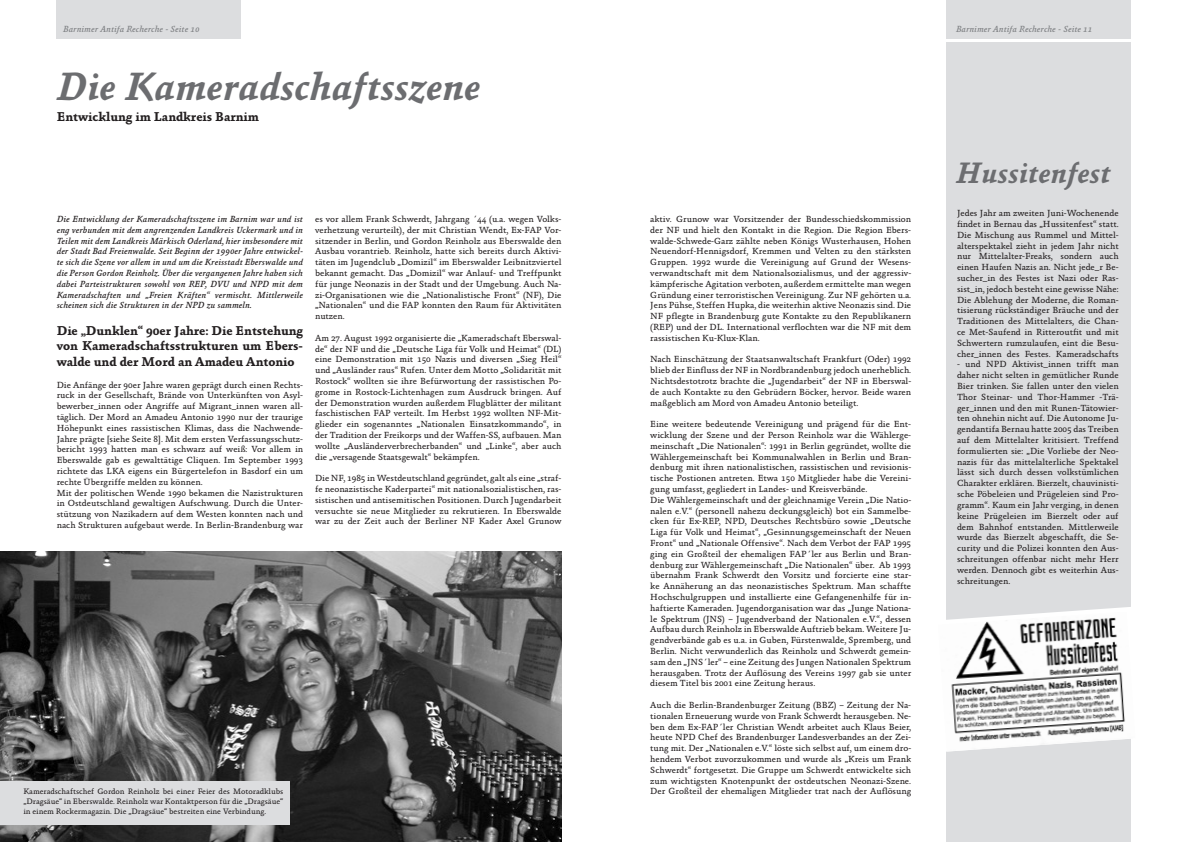
<style>
.page{position:relative;width:1191px;height:842px;background:#fff}
.page>*{position:absolute;margin:0;border:0;box-sizing:border-box;transform-origin:0 0}
.t1{font:italic 700 40px "Absara";color:#6c6d70}
.t2{font:italic 700 30px "Absara";color:#6c6d70}
.t3{font:700 13px/15.6px "Absara";color:#231f20;text-align:justify}
.t4{font:9px/10.8px "Absara";color:#231f20;text-align:justify}
.t5{font:italic 500 9px/10.8px "Absara";color:#231f20;text-align:justify}
.t6{font:italic 500 9px "Absara";color:#808285}
.t7{font:8px/9.6px "Absara";color:#231f20}
</style>
<div class="page">
<img style="left:0;top:551px;width:561px;height:291px">
<div style="left:0;top:781px;width:290px;height:43px;background:#dcdddf"></div>
<div style="left:946px;top:42px;width:184px;height:800px;background:#dcdddf"></div>
<div style="left:946px;top:0;width:184px;height:38px;background:#dcdddf"></div>
<div style="left:57px;top:0;width:184px;height:38px;background:#dcdddf"></div>
<svg style="left:946px;top:606px;width:185px;height:147px"></svg>
<img style="left:946px;top:612px;width:185px;height:139px">
<p class="t6" style="left:63px;top:24px;width:138px">Barnimer Antifa Recherche - Seite 10</p>
<p class="t6" style="left:956px;top:24px;width:138px">Barnimer Antifa Recherche - Seite 11</p>
<h1 class="t1" style="left:57px;top:63px;width:425px">Die Kameradschaftsszene</h1>
<h3 class="t3" style="left:57px;top:109px;width:204px">Entwicklung im Landkreis Barnim</h3>
<p class="t4" style="left:315px;top:214px;width:248px">es vor allem Frank Schwerdt, Jahrgang ´44 (u.a. wegen Volks&shy;verhetzung verurteilt), der mit Christian Wendt, Ex-FAP Vor&shy;sitzender in Berlin, und Gordon Reinholz aus Eberswalde den Ausbau vorantrieb. Reinholz, hatte sich bereits durch Aktivi&shy;täten im Jugendclub „Domizil“ im Eberswalder Leibnitzviertel bekannt gemacht. Das „Domizil“ war Anlauf- und Treffpunkt für junge Neonazis in der Stadt und der Umgebung. Auch Na&shy;zi-Organisationen wie die „Nationalistische Front“ (NF), Die „Nationalen“ und die FAP konnten den Raum für Aktivitäten nutzen.</p>
<p class="t4" style="left:315px;top:332px;width:248px">Am 27. August 1992 organisierte die „Kameradschaft Eberswal&shy;de“ der NF und die „Deutsche Liga für Volk und Heimat“ (DL) eine Demonstration mit 150 Nazis und diversen „Sieg Heil“ und „Ausländer raus“ Rufen. Unter dem Motto „Solidarität mit Rostock“ wollten sie ihre Befürwortung der rassistischen Po&shy;grome in Rostock-Lichtenhagen zum Ausdruck bringen. Auf der Demonstration wurden außerdem Flugblätter der militant faschistischen FAP verteilt. Im Herbst 1992 wollten NF-Mit&shy;glieder ein sogenanntes „Nationalen Einsatzkommando“, in der Tradition der Freikorps und der Waffen-SS, aufbauen. Man wollte „Ausländerverbrecherbanden“ und „Linke“, aber auch die „versagende Staatsgewalt“ bekämpfen.</p>
<p class="t4" style="left:315px;top:473px;width:248px">Die NF, 1985 in Westdeutschland gegründet, galt als eine „straf&shy;fe neonazistische Kaderpartei“ mit nationalsozialistischen, ras&shy;sistischen und antisemitischen Positionen. Durch Jugendarbeit versuchte sie neue Mitglieder zu rekrutieren. In Eberswalde war zu der Zeit auch der Berliner NF Kader Axel Grunow</p>
<p class="t5" style="left:57px;top:214px;width:248px">Die Entwicklung der Kameradschaftsszene im Barnim war und ist eng verbunden mit dem angrenzenden Landkreis Uckermark und in Teilen mit dem Landkreis Märkisch Oderland, hier insbesondere mit der Stadt Bad Freienwalde. Seit Beginn der 1990er Jahre entwickel&shy;te sich die Szene vor allem in und um die Kreisstadt Eberswalde und die Person Gordon Reinholz. Über die vergangenen Jahre haben sich dabei Parteistrukturen sowohl von REP, DVU und NPD mit dem Kameradschaften und „Freien Kräften“ vermischt. Mittlerweile scheinen sich die Strukturen in der NPD zu sammeln.</p>
<h3 class="t3" style="left:57px;top:323px;width:248px">Die „Dunklen“ 90er Jahre: Die Entstehung von Kameradschaftsstrukturen um Ebers&shy;walde und der Mord an Amadeu Antonio</h3>
<p class="t4" style="left:57px;top:379px;width:248px;text-align:left">Die Anfänge der 90er Jahre waren geprägt durch einen Rechts&shy;ruck in der Gesellschaft, Brände von Unterkünften von Asyl&shy;bewerber_innen oder Angriffe auf Migrant_innen waren all&shy;täglich. Der Mord an Amadeu Antonio 1990 nur der traurige Höhepunkt eines rassistischen Klimas, dass die Nachwende-Jahre prägte [siehe Seite 8]. Mit dem ersten Verfassungsschutz&shy;bericht 1993 hatten man es schwarz auf weiß: Vor allem in Eberswalde gab es gewalttätige Cliquen. Im September 1993 richtete das LKA eigens ein Bürgertelefon in Basdorf ein um rechte Übergriffe melden zu können.<br>Mit der politischen Wende 1990 bekamen die Nazistrukturen in Ostdeutschland gewaltigen Aufschwung. Durch die Unter&shy;stützung von Nazikadern auf dem Westen konnten nach und nach Strukturen aufgebaut werde. In Berlin-Brandenburg war</p>
<p class="t4" style="left:650px;top:214px;width:262px">aktiv. Grunow war Vorsitzender der Bundesschiedskommission der NF und hielt den Kontakt in die Region. Die Region Ebers&shy;walde-Schwede-Garz zählte neben Königs Wusterhausen, Hohen Neuendorf-Hennigsdorf, Kremmen und Velten zu den stärksten Gruppen. 1992 wurde die Vereinigung auf Grund der Wesens&shy;verwandtschaft mit dem Nationalsozialismus, und der aggressiv&shy;kämpferische Agitation verboten, außerdem ermittelte man wegen Gründung einer terroristischen Vereinigung. Zur NF gehörten u.a.<br>Jens Pühse, Steffen Hupka, die weiterhin aktive Neonazis sind. Die NF pflegte in Brandenburg gute Kontakte zu den Republikanern (REP) und der DL. International verflochten war die NF mit dem rassistischen Ku-Klux-Klan.</p>
<p class="t4" style="left:650px;top:354px;width:262px">Nach Einschätzung der Staatsanwaltschaft Frankfurt (Oder) 1992 blieb der Einfluss der NF in Nordbrandenburg jedoch unerheblich.<br>Nichtsdestotrotz brachte die „Jugendarbeit“ der NF in Eberswal&shy;de auch Kontakte zu den Gebrüdern Böcker, hervor. Beide waren maßgeblich am Mord von Amadeu Antonio beteiligt.</p>
<p class="t4" style="left:650px;top:419px;width:262px;text-align:left">Eine weitere bedeutende Vereinigung und prägend für die Ent&shy;wicklung der Szene und der Person Reinholz war die Wählerge&shy;meinschaft „Die Nationalen“: 1991 in Berlin gegründet, wollte die Wählergemeinschaft bei Kommunalwahlen in Berlin und Bran&shy;denburg mit ihren nationalistischen, rassistischen und revisionis&shy;tische Postionen antreten. Etwa 150 Mitglieder habe die Vereini&shy;gung umfasst, gegliedert in Landes- und Kreisverbände.<br>Die Wählergemeinschaft und der gleichnamige Verein „Die Natio&shy;nalen e.V.“ (personell nahezu deckungsgleich) bot ein Sammelbe&shy;cken für Ex-REP, NPD, Deutsches Rechtsbüro sowie „Deutsche Liga für Volk und Heimat“, „Gesinnungsgemeinschaft der Neuen Front“ und „Nationale Offensive“. Nach dem Verbot der FAP 1995 ging ein Großteil der ehemaligen FAP´ler aus Berlin und Bran&shy;denburg zur Wählergemeinschaft „Die Nationalen“ über. Ab 1993 übernahm Frank Schwerdt den Vorsitz und forcierte eine star&shy;ke Annäherung an das neonazistisches Spektrum. Man schaffte Hochschulgruppen und installierte eine Gefangenenhilfe für in&shy;haftierte Kameraden. Jugendorganisation war das „Junge Nationa&shy;le Spektrum (JNS) – Jugendverband der Nationalen e.V.“, dessen Aufbau durch Reinholz in Eberswalde Auftrieb bekam. Weitere Ju&shy;gendverbände gab es u.a. in Guben, Fürstenwalde, Spremberg, und Berlin. Nicht verwunderlich das Reinholz und Schwerdt gemein&shy;sam den „JNS´ler“ – eine Zeitung des Jungen Nationalen Spektrum herausgaben. Trotz der Auflösung des Vereins 1997 gab sie unter diesem Titel bis 2001 eine Zeitung heraus.</p>
<p class="t4" style="left:650px;top:700px;width:262px">Auch die Berlin-Brandenburger Zeitung (BBZ) – Zeitung der Na&shy;tionalen Erneuerung wurde von Frank Schwerdt herausgeben. Ne&shy;ben dem Ex-FAP´ler Christian Wendt arbeitet auch Klaus Beier, heute NPD Chef des Brandenburger Landesverbandes an der Zei&shy;tung mit. Der „Nationalen e.V.“ löste sich selbst auf, um einem dro&shy;hendem Verbot zuvorzukommen und wurde als „Kreis um Frank Schwerdt“ fortgesetzt. Die Gruppe um Schwerdt entwickelte sich zum wichtigsten Knotenpunkt der ostdeutschen Neonazi-Szene.</p>
<p class="t7" style="left:23px;top:787px;width:261px">Kameradschaftschef Gordon Reinholz bei einer Feier des Motoradklubs</p>
<p class="t4" style="left:650px;top:786px;width:262px">Der Großteil der ehemaligen Mitglieder trat nach der Auflösung</p>
<p class="t7" style="left:23px;top:797px;width:261px">„Dragsäue“ in Eberswalde. Reinholz war Kontaktperson für die „Dragsäue“ in einem Rockermagazin. Die „Dragsäue“ bestreiten eine Verbindung.</p>
<h2 class="t2" style="left:956px;top:156px;width:156px">Hussitenfest</h2>
<p class="t4" style="left:957px;top:208px;width:163px">Jedes Jahr am zweiten Juni-Wochenende findet in Bernau das „Hussitenfest“ statt.<br>Die Mischung aus Rummel und Mittel&shy;alterspektakel zieht in jedem Jahr nicht nur Mittelalter-Freaks, sondern auch einen Haufen Nazis an. Nicht jede_r Be&shy;sucher_in des Festes ist Nazi oder Ras&shy;sist_in, jedoch besteht eine gewisse Nähe:<br>Die Ablehung der Moderne, die Roman&shy;tisierung rückständiger Bräuche und der Traditionen des Mittelalters, die Chan&shy;ce Met-Saufend in Ritteroutfit und mit Schwertern rumzulaufen, eint die Besu&shy;cher_innen des Festes. Kameradschafts</p>
<p class="t4" style="left:957px;top:359px;width:163px">- und NPD Aktivist_innen trifft man daher nicht selten in gemütlicher Runde Bier trinken. Sie fallen unter den vielen Thor Steinar- und Thor-Hammer -Trä&shy;ger_innen und den mit Runen-Tätowier&shy;ten ohnehin nicht auf. Die Autonome Ju&shy;gendantifa Bernau hatte 2005 das Treiben auf dem Mittelalter kritisiert. Treffend formulierten sie: „Die Vorliebe der Neo&shy;nazis für das mittelalterliche Spektakel lässt sich durch dessen volkstümlichen Charakter erklären. Bierzelt, chauvinisti&shy;sche Pöbeleien und Prügeleien sind Pro&shy;gramm“. Kaum ein Jahr verging, in denen keine Prügeleien im Bierzelt oder auf dem Bahnhof entstanden. Mittlerweile wurde das Bierzelt abgeschafft, die Se&shy;curity und die Polizei konnten den Aus&shy;schreitungen offenbar nicht mehr Herr werden. Dennoch gibt es weiterhin Aus&shy;schreitungen.</p>
</div>
